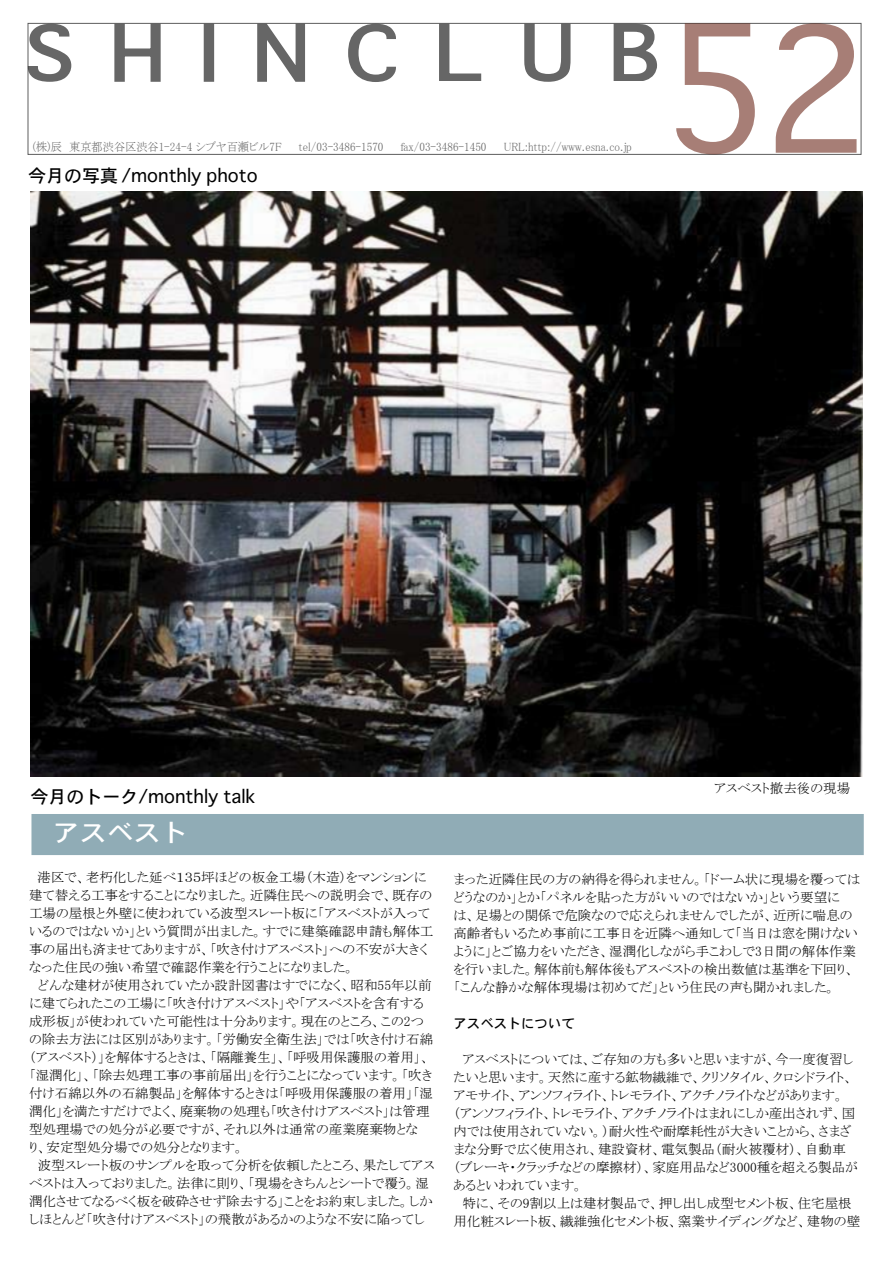
<style>
.page{position:relative;width:893px;height:1263px;background:#fff}
.page>*{position:absolute;margin:0;border:0;box-sizing:border-box;transform-origin:0 0}
.t1{font:24.6px "Osaka";color:#fff;scale:1.1 1}
.t2{font:18px "Osaka";color:#000}
.t3{font:13.5px/18px "MS P Mincho";color:#000}
.t4{font:13.5px "Osaka";color:#000}
.t5{font:12px "MS P Mincho";color:#666;scale:.93 1}
</style>
<div class="page">
<div style="left:28px;top:23px;width:833px;height:132px;border:1px solid #5e5e5e"></div>
<svg style="left:28px;top:24px;width:43px;height:58px"></svg>
<svg style="left:114px;top:24px;width:47px;height:58px"></svg>
<div style="left:205px;top:25px;width:8px;height:56px;background:#666"></div>
<svg style="left:257px;top:24px;width:48px;height:58px"></svg>
<svg style="left:348px;top:24px;width:48px;height:58px"></svg>
<svg style="left:439px;top:24px;width:42px;height:57px"></svg>
<svg style="left:524px;top:24px;width:47px;height:58px"></svg>
<svg style="left:614px;top:24px;width:43px;height:57px"></svg>
<svg style="left:676px;top:23px;width:79px;height:131px"></svg>
<svg style="left:776px;top:23px;width:80px;height:130px"></svg>
<div style="left:31px;top:814px;width:833px;height:41px;background:#90acb6"></div>
<img style="left:30px;top:191px;width:833px;height:586px">
<p class="t5" style="left:33px;top:141px;width:269px">(株)辰　東京都渋谷区渋谷1-24-4 シブヤ百瀬ビル7F</p>
<p class="t5" style="left:299px;top:141px;width:92px">tel/03-3486-1570</p>
<p class="t5" style="left:401px;top:141px;width:94px">fax/03-3486-1450</p>
<p class="t5" style="left:504px;top:141px;width:139px">URL:http://www.esna.co.jp</p>
<p class="t2" style="left:28px;top:164px;width:231px">今月の写真 /monthly photo</p>
<p class="t3" style="left:714px;top:779px;width:137px">アスベスト撤去後の現場</p>
<p class="t2" style="left:30px;top:785px;width:226px">今月のトーク/monthly talk</p>
<p class="t1" style="left:53px;top:816px;width:124px">アスベスト</p>
<p class="t3" style="left:29px;top:868px;width:407px;text-indent:8px">港区で、老朽化した延べ１３５坪ほどの板金工場（木造）をマンションに建て替える工事をすることになりました。近隣住民への説明会で、既存の工場の屋根と外壁に使われている波型スレート板に「アスベストが入っているのではないか」という質問が出ました。すでに建築確認申請も解体工事の届出も済ませてありますが、「吹き付けアスベスト」への不安が大きくなった住民の強い希望で確認作業を行うことになりました。<br>　どんな建材が使用されていたか設計図書はすでになく、昭和55年以前に建てられたこの工場に「吹き付けアスベスト」や「アスベストを含有する成形板」が使われていた可能性は十分あります。現在のところ、この2つの除去方法には区別があります。「労働安全衛生法」では「吹き付け石綿（アスベスト）」を解体するときは、「隔離養生」、「呼吸用保護服の着用」、「湿潤化」、「除去処理工事の事前届出」を行うことになっています。「吹き付け石綿以外の石綿製品」を解体するときは「呼吸用保護服の着用」「湿潤化」を満たすだけでよく、廃棄物の処理も「吹き付けアスベスト」は管理型処理場での処分が必要ですが、それ以外は通常の産業廃棄物とな<br>り、安定型処分場での処分となります。<br>　波型スレート板のサンプルを取って分析を依頼したところ、果たしてアスベストは入っておりました。法律に則り、「現場をきちんとシートで覆う。湿潤化させてなるべく板を破砕させず除去する」ことをお約束しました。しかしほとんど「吹き付けアスベスト」の飛散があるかのような不安に陥ってし</p>
<p class="t3" style="left:453px;top:870px;width:408px">まった近隣住民の方の納得を得られません。「ドーム状に現場を覆ってはどうなのか」とか「パネルを貼った方がいいのではないか」という要望に<br>は、足場との関係で危険なので応えられませんでしたが、近所に喘息の高齢者もいるため事前に工事日を近隣へ通知して「当日は窓を開けないように」とご協力をいただき、湿潤化しながら手こわしで3日間の解体作業を行いました。解体前も解体後もアスベストの検出数値は基準を下回り、「こんな静かな解体現場は初めてだ」という住民の声も聞かれました。</p>
<p class="t4" style="left:453px;top:1014px;width:123px">アスベストについて</p>
<p class="t3" style="left:453px;top:1050px;width:408px">　アスベストについては、ご存知の方も多いと思いますが、今一度復習したいと思います。天然に産する鉱物繊維で、クリソタイル、クロシドライト、アモサイト、アンソフィライト、トレモライト、アクチノライトなどがあります。<br>（アンソフィライト、トレモライト、アクチノライトはまれにしか産出されず、国内では使用されていない。）耐火性や耐摩耗性が大きいことから、さまざまな分野で広く使用され、建設資材、電気製品（耐火被覆材）、自動車<br>（ブレーキ・クラッチなどの摩擦材）、家庭用品など3000種を超える製品があるといわれています。<br>　特に、その9割以上は建材製品で、押し出し成型セメント板、住宅屋根用化粧スレート板、繊維強化セメント板、窯業サイディングなど、建物の壁</p>
</div>
